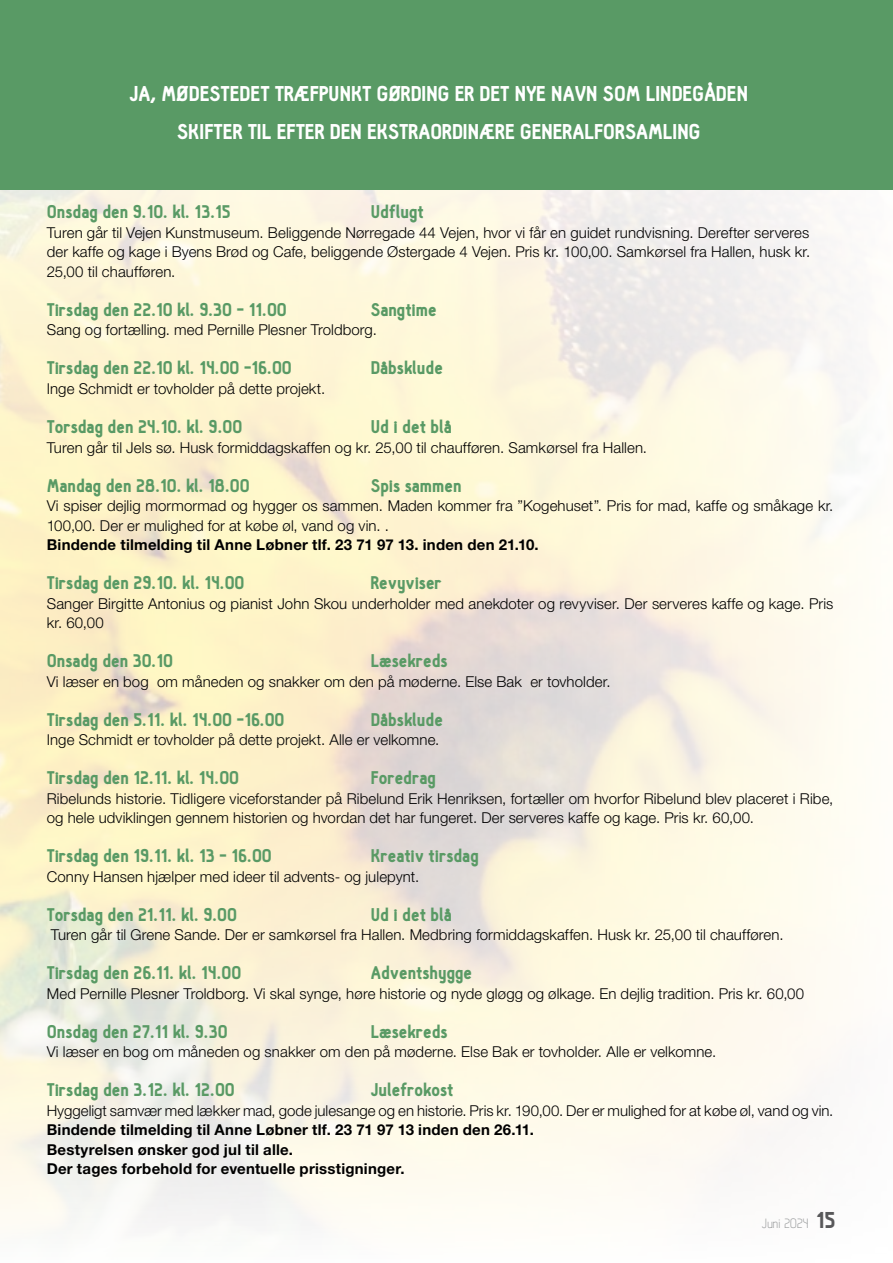
<style>
.page{position:relative;width:893px;height:1263px;background:#fff}
.page>*{position:absolute;margin:0;border:0;box-sizing:border-box;transform-origin:0 0}
.t1{font:900 21px/37.5px "Hallosans";color:#fff;text-align:center}
.t2{font:900 18px "Hallosans";color:#599a65}
.t3{font:300 15px/19.5px "Helvetica Neue";letter-spacing:.005em;color:#000}
.t4{font:700 15px/19.5px "Helvetica Neue";letter-spacing:.015em;color:#000}
.t5{font:300 15px "Hallosans";color:#9c9e9f}
.s1{font-weight:900;font-size:22.5px;color:#58585a}
</style>
<div class="page">
<div style="left:0;top:0;width:893px;height:190px;background:#599a65"></div>
<h1 class="t1" style="left:130px;top:76px;width:620px">JA, MØDESTEDET TRÆFPUNKT GØRDING ER DET NYE NAVN SOM LINDEGÅDEN<br>SKIFTER TIL EFTER DEN EKSTRAORDINÆRE GENERALFORSAMLING</h1>
<p class="t2" style="left:47px;top:202px;width:185px">Onsdag den 9.10. kl. 13.15</p>
<p class="t2" style="left:371px;top:202px;width:55px">Udflugt</p>
<p class="t3" style="left:47px;top:222px;width:765px;text-align:justify">Turen går til Vejen Kunstmuseum. Beliggende Nørregade 44 Vejen, hvor vi får en guidet rundvisning. Derefter serveres der kaffe og kage i Byens Brød og Cafe, beliggende Østergade 4 Vejen. Pris kr. 100,00. Samkørsel fra Hallen, husk kr.<br>25,00 til chaufføren.</p>
<p class="t2" style="left:47px;top:300px;width:241px">Tirsdag den 22.10 kl. 9.30 - 11.00</p>
<p class="t2" style="left:371px;top:300px;width:67px">Sangtime</p>
<p class="t3" style="left:47px;top:320px;width:332px">Sang og fortælling. med Pernille Plesner Troldborg.</p>
<p class="t2" style="left:47px;top:358px;width:246px">Tirsdag den 22.10 kl. 14.00 -16.00</p>
<p class="t2" style="left:371px;top:358px;width:74px">Dåbsklude</p>
<p class="t3" style="left:47px;top:378px;width:280px">Inge Schmidt er tovholder på dette projekt.</p>
<p class="t2" style="left:47px;top:417px;width:197px">Torsdag den 24.10. kl. 9.00</p>
<p class="t2" style="left:371px;top:417px;width:82px">Ud i det blå</p>
<p class="t3" style="left:47px;top:437px;width:602px">Turen går til Jels sø. Husk formiddagskaffen og kr. 25,00 til chaufføren. Samkørsel fra Hallen.</p>
<p class="t2" style="left:47px;top:475px;width:204px">Mandag den 28.10. kl. 18.00</p>
<p class="t2" style="left:371px;top:475px;width:92px">Spis sammen</p>
<p class="t3" style="left:47px;top:495px;width:788px">Vi spiser dejlig mormormad og hygger os sammen. Maden kommer fra ”Kogehuset”. Pris for mad, kaffe og småkage kr.<br>100,00. Der er mulighed for at købe øl, vand og vin. .</p>
<p class="t4" style="left:47px;top:535px;width:493px">Bindende tilmelding til Anne Løbner tlf. 23 71 97 13. inden den 21.10.</p>
<p class="t2" style="left:47px;top:573px;width:199px">Tirsdag den 29.10. kl. 14.00</p>
<p class="t2" style="left:371px;top:573px;width:73px">Revyviser</p>
<p class="t3" style="left:47px;top:593px;width:788px">Sanger Birgitte Antonius og pianist John Skou underholder med anekdoter og revyviser. Der serveres kaffe og kage. Pris kr. 60,00</p>
<p class="t2" style="left:47px;top:651px;width:128px">Onsadg den 30.10</p>
<p class="t2" style="left:371px;top:651px;width:78px">Læsekreds</p>
<p class="t3" style="left:47px;top:671px;width:565px">Vi læser en bog om måneden og snakker om den på møderne. Else Bak er tovholder.</p>
<p class="t2" style="left:47px;top:709px;width:239px">Tirsdag den 5.11. kl. 14.00 -16.00</p>
<p class="t2" style="left:371px;top:709px;width:74px">Dåbsklude</p>
<p class="t3" style="left:47px;top:729px;width:394px">Inge Schmidt er tovholder på dette projekt. Alle er velkomne.</p>
<p class="t2" style="left:47px;top:768px;width:194px">Tirsdag den 12.11. kl. 14.00</p>
<p class="t2" style="left:371px;top:768px;width:67px">Foredrag</p>
<p class="t3" style="left:47px;top:788px;width:788px">Ribelunds historie. Tidligere viceforstander på Ribelund Erik Henriksen, fortæller om hvorfor Ribelund blev placeret i Ribe, og hele udviklingen gennem historien og hvordan det har fungeret. Der serveres kaffe og kage. Pris kr. 60,00.</p>
<p class="t2" style="left:47px;top:846px;width:226px">Tirsdag den 19.11. kl. 13 - 16.00</p>
<p class="t2" style="left:371px;top:846px;width:109px">Kreativ tirsdag</p>
<p class="t3" style="left:47px;top:866px;width:374px">Conny Hansen hjælper med ideer til advents- og julepynt.</p>
<p class="t2" style="left:47px;top:904px;width:192px">Torsdag den 21.11. kl. 9.00</p>
<p class="t2" style="left:371px;top:904px;width:82px">Ud i det blå</p>
<p class="t3" style="left:51px;top:924px;width:734px">Turen går til Grene Sande. Der er samkørsel fra Hallen. Medbring formiddagskaffen. Husk kr. 25,00 til chaufføren.</p>
<p class="t2" style="left:47px;top:963px;width:196px">Tirsdag den 26.11. kl. 14.00</p>
<p class="t2" style="left:371px;top:963px;width:103px">Adventshygge</p>
<p class="t3" style="left:47px;top:983px;width:759px">Med Pernille Plesner Troldborg. Vi skal synge, høre historie og nyde gløgg og ølkage. En dejlig tradition. Pris kr. 60,00</p>
<p class="t2" style="left:47px;top:1021px;width:182px">Onsdag den 27.11 kl. 9.30</p>
<p class="t2" style="left:371px;top:1021px;width:78px">Læsekreds</p>
<p class="t3" style="left:47px;top:1041px;width:671px">Vi læser en bog om måneden og snakker om den på møderne. Else Bak er tovholder. Alle er velkomne.</p>
<p class="t2" style="left:47px;top:1080px;width:189px">Tirsdag den 3.12. kl. 12.00</p>
<p class="t2" style="left:371px;top:1080px;width:84px">Julefrokost</p>
<p class="t3" style="left:47px;top:1100px;width:788px">Hyggeligt samvær med lækker mad, gode julesange og en historie. Pris kr. 190,00. Der er mulighed for at købe øl, vand og vin.</p>
<p class="t4" style="left:47px;top:1120px;width:489px">Bindende tilmelding til Anne Løbner tlf. 23 71 97 13 inden den 26.11.<br>Bestyrelsen ønsker god jul til alle.<br>Der tages forbehold for eventuelle prisstigninger.</p>
<p class="t5" style="left:762px;top:1216px;width:75px">Juni 2024 <span class="s1">15</span></p>
</div>
